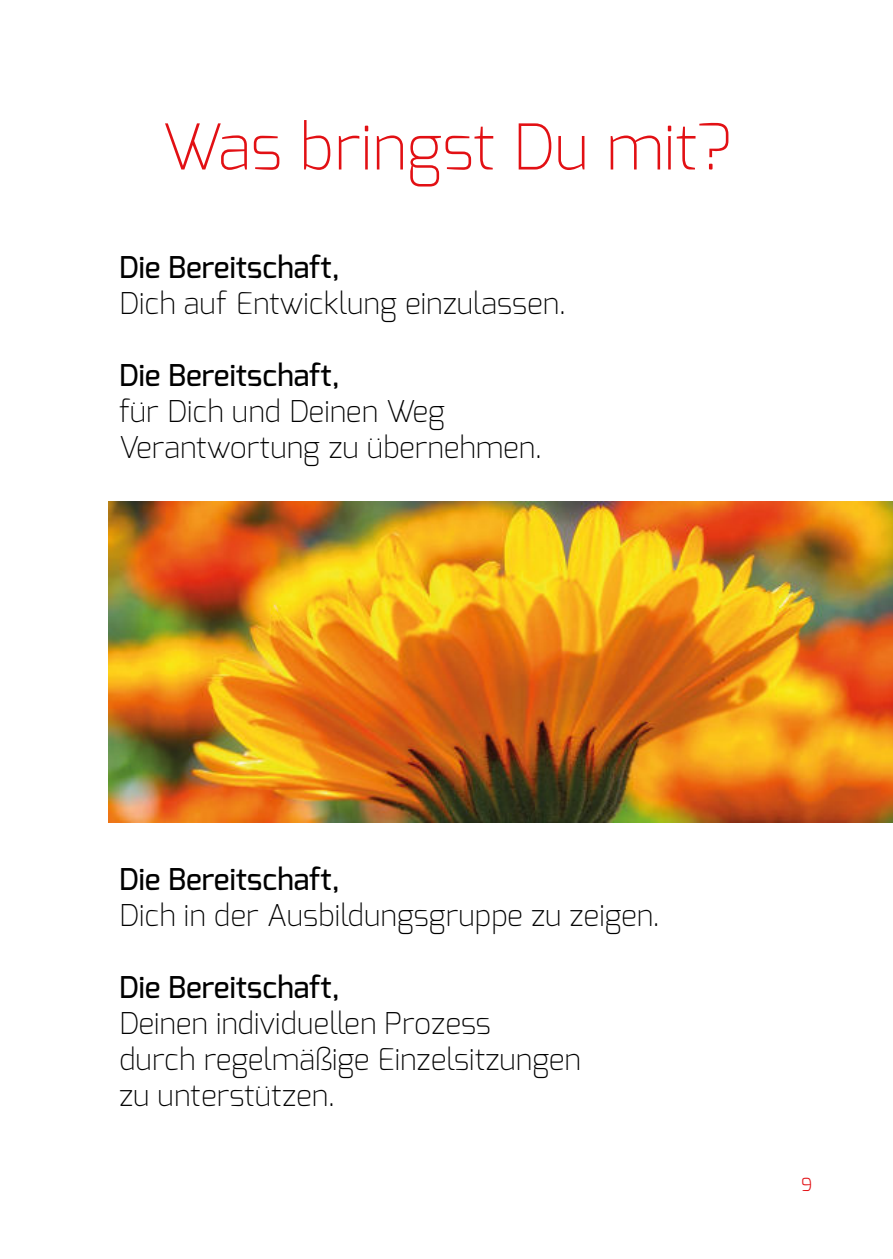
<style>
.page{position:relative;width:893px;height:1259px;background:#fff}
.page>*{position:absolute;margin:0;border:0;box-sizing:border-box;transform-origin:0 0}
.t1{font:200 63px "Exo";color:#e21014}
.t2{font:200 30px/36px "Exo";color:#000}
.t3{font:500 30px "Exo";color:#000}
.t4{font:300 18px "Exo";color:#e21014}
</style>
<div class="page">
<img style="left:108px;top:502px;width:785px;height:320px">
<h1 class="t1" style="left:161px;top:116px;width:571px">Was bringst Du mit?</h1>
<p class="t3" style="left:119px;top:250px;width:222px">Die Bereitschaft,</p>
<p class="t2" style="left:119px;top:287px;width:448px">Dich auf Entwicklung einzulassen.</p>
<p class="t3" style="left:119px;top:358px;width:222px">Die Bereitschaft,</p>
<p class="t2" style="left:119px;top:395px;width:424px">für Dich und Deinen Weg<br>Verantwortung zu übernehmen.</p>
<p class="t3" style="left:119px;top:862px;width:222px">Die Bereitschaft,</p>
<p class="t2" style="left:119px;top:899px;width:542px">Dich in der Ausbildungsgruppe zu zeigen.</p>
<p class="t3" style="left:119px;top:970px;width:222px">Die Bereitschaft,</p>
<p class="t2" style="left:119px;top:1007px;width:463px">Deinen individuellen Prozess<br>durch regelmäßige Einzelsitzungen zu unterstützen.</p>
<p class="t4" style="left:801px;top:1174px;width:13px">9</p>
</div>
